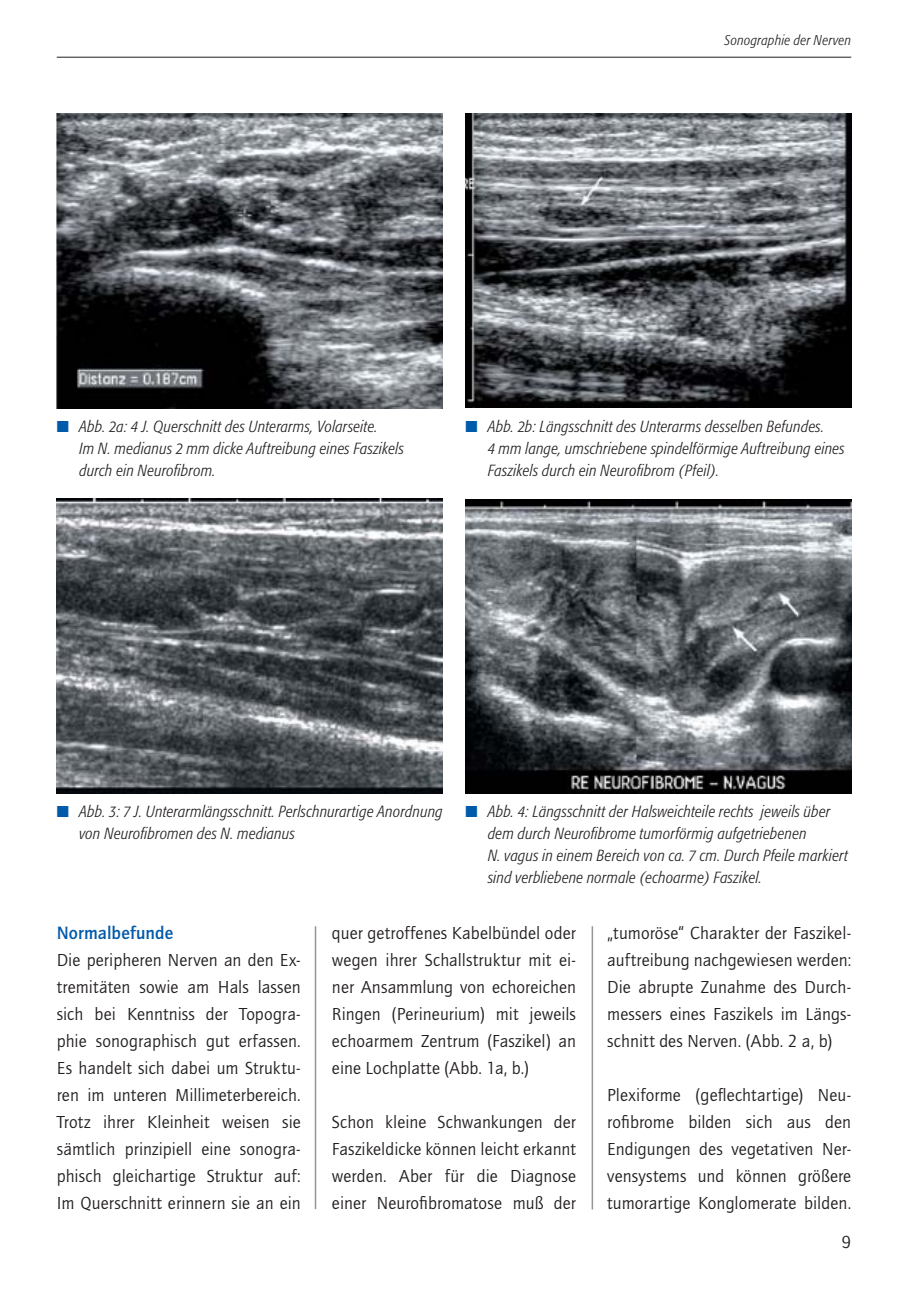
<style>
.page{position:relative;width:908px;height:1304px;background:#fff}
.page>*{position:absolute;margin:0;border:0;box-sizing:border-box;transform-origin:0 0}
.t1{font:700 18.4px "Quay";letter-spacing:.005em;color:#005aaa}
.t2{font:18px/27px "Quay";letter-spacing:.005em;color:#231f20;text-align:justify}
.t3{font:italic 300 condensed 16px/22px "Formata";letter-spacing:.02em;color:#231f20}
.t4{font:italic 300 condensed 14px "Formata";letter-spacing:.02em;color:#231f20}
.s1{color:#005aaa}
</style>
<div class="page">
<hr style="left:57px;top:57px;width:793px;height:1px;background:#231f20">
<hr style="left:314px;top:926px;width:2px;height:283px;background:#939598">
<hr style="left:591px;top:926px;width:2px;height:283px;background:#939598">
<img style="left:57px;top:113px;width:385px;height:295px">
<img style="left:57px;top:499px;width:385px;height:295px">
<img style="left:465px;top:113px;width:385px;height:295px">
<img style="left:465px;top:499px;width:385px;height:295px">
<p class="t4" style="left:724px;top:34px;width:128px">Sonographie der Nerven</p>
<p class="t3" style="left:79px;top:416px;width:326px;text-indent:-23px"><span class="s1">■</span> Abb. 2a: 4 J. Querschnitt des Unterarms, Volarseite.<br>Im N. medianus 2 mm dicke Auftreibung eines Faszikels durch ein Neurofibrom.</p>
<p class="t3" style="left:488px;top:416px;width:358px;text-indent:-23px"><span class="s1">■</span> Abb. 2b: Längsschnitt des Unterarms desselben Befundes.<br>4 mm lange, umschriebene spindelförmige Auftreibung eines<br>Faszikels durch ein Neurofibrom (Pfeil).</p>
<p class="t3" style="left:79px;top:802px;width:365px;text-indent:-23px"><span class="s1">■</span> Abb. 3: 7 J. Unterarmlängsschnitt. Perlschnurartige Anordnung von Neurofibromen des N. medianus</p>
<p class="t3" style="left:488px;top:802px;width:361px;text-indent:-23px"><span class="s1">■</span> Abb. 4: Längsschnitt der Halsweichteile rechts jeweils über dem durch Neurofibrome tumorförmig aufgetriebenen<br>N. vagus in einem Bereich von ca. 7 cm. Durch Pfeile markiert sind verbliebene normale (echoarme) Faszikel.</p>
<p class="t1" style="left:57px;top:926px;width:118px">Normalbefunde</p>
<p class="t2" style="left:57px;top:948px;width:245px">Die peripheren Nerven an den Ex&shy;tremitäten sowie am Hals lassen sich bei Kenntniss der Topogra&shy;phie sonographisch gut erfassen.<br>Es handelt sich dabei um Struktu&shy;ren im unteren Millimeterbereich.<br>Trotz ihrer Kleinheit weisen sie sämtlich prinzipiell eine sonogra&shy;phisch gleichartige Struktur auf:<br>Im Querschnitt erinnern sie an ein</p>
<p class="t2" style="left:332px;top:921px;width:245px">quer getroffenes Kabelbündel oder wegen ihrer Schallstruktur mit ei&shy;ner Ansammlung von echoreichen Ringen (Perineurium) mit jeweils echoarmem Zentrum (Faszikel) an eine Lochplatte (Abb. 1a, b.)</p>
<p class="t2" style="left:332px;top:1110px;width:245px">Schon kleine Schwankungen der Faszikeldicke können leicht erkannt werden. Aber für die Diagnose einer Neurofibromatose muß der</p>
<p class="t2" style="left:607px;top:921px;width:245px">„tumoröse“ Charakter der Faszikel&shy;auftreibung nachgewiesen werden:<br>Die abrupte Zunahme des Durch&shy;messers eines Faszikels im Längs&shy;schnitt des Nerven. (Abb. 2 a, b)</p>
<p class="t2" style="left:607px;top:1083px;width:245px">Plexiforme (geflechtartige) Neu&shy;rofibrome bilden sich aus den Endigungen des vegetativen Ner&shy;vensystems und können größere tumorartige Konglomerate bilden.</p>
<p class="t2" style="left:841px;top:1230px;width:11px">9</p>
</div>
